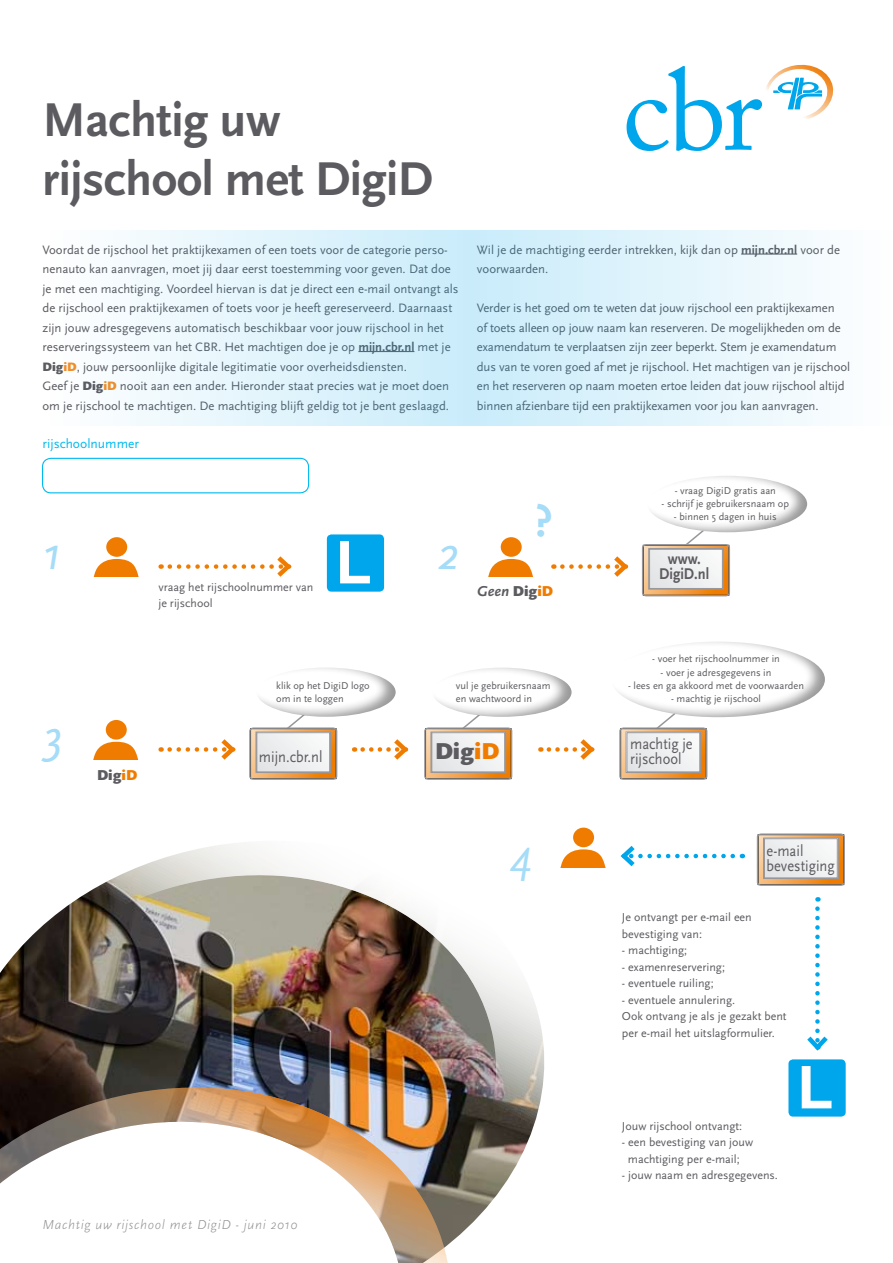
<style>
.page{position:relative;width:893px;height:1263px;background:#fff}
.page>*{position:absolute;margin:0;border:0;box-sizing:border-box;transform-origin:0 0}
.t1{font:700 58.8px "Helvetica";color:#fff}
.t2{font:700 49.5px/58.5px "Scala Sans Pro";letter-spacing:-.01em;color:#5c5b60}
.t3{font:italic 48px "Scala Sans Pro";color:#a5dcf7}
.t4{font:700 43.5px "Scala Sans Pro";color:#a5dcf7}
.t5{font:900 24px "Scala Sans Pro";color:#5c5b60}
.t6{font:16.2px/14.9px "Scala Sans Pro";color:#5c5b60;scale:.89 1}
.t7{font:700 16.2px/14.9px "Scala Sans Pro";color:#5c5b60;text-align:center;scale:.89 1}
.t8{font:italic 700 15px "Scala Sans Pro";color:#5c5b60}
.t9{font:900 15px "Scala Sans Pro";color:#5c5b60}
.t10{font:italic 300 13.5px "Scala Sans Pro";letter-spacing:.05em;color:#8d8c90}
.t11{font:13.5px "Scala Sans Pro";color:#00baef}
.t12{font:12.75px/19.5px "Scala Sans Pro";color:#5c5b60}
.t13{font:12px/16.5px "Scala Sans Pro";color:#5c5b60}
.t14{font:10.35px/13.2px "Scala Sans Pro";color:#5c5b60}
.s1{font-weight:700}
.s2{font-weight:900}
.s3{font-weight:900;color:#f18f2a}
.s4{font-weight:900;font-style:normal}
.s5{font-weight:900;font-style:normal;color:#ef7c00}
.s6{color:#ef7c00}
</style>
<div class="page">
<img style="left:0;top:843px;width:545px;height:382px">
<img style="left:0;top:1065px;width:470px;height:198px">
<div style="left:255px;top:667px;width:141px;height:52px;background:#000;opacity:.4"></div>
<div style="left:609px;top:641px;width:216px;height:78px;background:#000;opacity:.4"></div>
<div style="left:431px;top:667px;width:141px;height:52px;background:#000;opacity:.4"></div>
<div style="left:645px;top:474px;width:162px;height:60px;background:#000;opacity:.4"></div>
<svg style="left:627px;top:65px;width:206px;height:86px"></svg>
<svg style="left:756px;top:833px;width:89px;height:53px"></svg>
<svg style="left:807px;top:908px;width:21px;height:143px"></svg>
<div style="left:106px;top:720px;width:21px;height:20px;background:#ef7c00;border-radius:50%"></div>
<svg style="left:93px;top:742px;width:45px;height:17px"></svg>
<svg style="left:170px;top:739px;width:66px;height:21px"></svg>
<svg style="left:249px;top:710px;width:89px;height:70px"></svg>
<svg style="left:363px;top:739px;width:46px;height:21px"></svg>
<svg style="left:424px;top:710px;width:89px;height:70px"></svg>
<svg style="left:549px;top:739px;width:46px;height:21px"></svg>
<svg style="left:619px;top:710px;width:89px;height:70px"></svg>
<svg style="left:170px;top:556px;width:122px;height:21px"></svg>
<svg style="left:562px;top:556px;width:67px;height:21px"></svg>
<svg style="left:642px;top:524px;width:89px;height:73px"></svg>
<svg style="left:130px;top:231px;width:683px;height:195px;background:#def3fb"></svg>
<div style="left:42px;top:458px;width:267px;height:35px;border:1px solid #00baef;border-radius:9px"></div>
<div style="left:106px;top:537px;width:21px;height:20px;background:#ef7c00;border-radius:50%"></div>
<svg style="left:93px;top:559px;width:46px;height:18px"></svg>
<div style="left:501px;top:537px;width:21px;height:20px;background:#ef7c00;border-radius:50%"></div>
<svg style="left:488px;top:559px;width:45px;height:18px"></svg>
<div style="left:573px;top:828px;width:21px;height:19px;background:#ef7c00;border-radius:50%"></div>
<svg style="left:560px;top:841px;width:173px;height:27px"></svg>
<div style="left:327px;top:534px;width:57px;height:58px;background:#00a6eb;border-radius:5px"></div>
<div style="left:788px;top:1059px;width:58px;height:57px;background:#00a6eb;border-radius:5px"></div>
<h2 class="t2" style="left:43px;top:88px;width:392px">Machtig uw rijschool met DigiD</h2>
<p class="t12" style="left:43px;top:239px;width:418px">Voordat de rijschool het praktijkexamen of een toets voor de categorie perso&shy;nenauto kan aanvragen, moet jij daar eerst toestemming voor geven. Dat doe je met een machtiging. Voordeel hiervan is dat je direct een e-mail ontvangt als de rijschool een praktijkexamen of toets voor je heeft gereserveerd. Daarnaast zijn jouw adresgegevens automatisch beschikbaar voor jouw rijschool in het reserveringssysteem van het CBR. Het machtigen doe je op <span class="s1">mijn.cbr.nl</span> met je <span class="s2">Dig</span><span class="s3">iD</span>, jouw persoonlijke digitale legitimatie voor overheidsdiensten.<br>Geef je <span class="s2">Dig</span><span class="s3">iD</span> nooit aan een ander. Hieronder staat precies wat je moet doen om je rijschool te machtigen. De machtiging blijft geldig tot je bent geslaagd.</p>
<p class="t12" style="left:477px;top:239px;width:365px">Wil je de machtiging eerder intrekken, kijk dan op <span class="s1">mijn.cbr.nl</span> voor de voorwaarden.</p>
<p class="t12" style="left:477px;top:298px;width:375px">Verder is het goed om te weten dat jouw rijschool een praktijkexamen<br>of toets alleen op jouw naam kan reserveren. De mogelijkheden om de examendatum te verplaatsen zijn zeer beperkt. Stem je examendatum dus van te voren goed af met je rijschool. Het machtigen van je rijschool en het reserveren op naam moeten ertoe leiden dat jouw rijschool altijd binnen afzienbare tijd een praktijkexamen voor jou kan aanvragen.</p>
<p class="t11" style="left:43px;top:435px;width:98px">rijschoolnummer</p>
<h1 class="t1" style="left:336px;top:515px;width:37px">L</h1>
<h3 class="t3" style="left:43px;top:521px;width:19px">1</h3>
<h3 class="t3" style="left:437px;top:521px;width:22px">2</h3>
<p class="t13" style="left:158px;top:578px;width:157px">vraag het rijschoolnummer van je rijschool</p>
<h3 class="t4" style="left:534px;top:491px;width:20px">?</h3>
<p class="t8" style="left:477px;top:581px;width:77px">Geen <span class="s4">Dig</span><span class="s5">iD</span></p>
<p class="t14" style="left:276px;top:679px;width:95px">klik op het DigiD logo om in te loggen</p>
<p class="t14" style="left:456px;top:678px;width:96px">vul je gebruikersnaam en wachtwoord in</p>
<p class="t14" style="left:675px;top:483px;width:103px">- vraag DigiD gratis aan</p>
<p class="t14" style="left:662px;top:496px;width:129px">- schrijf je gebruikersnaam op</p>
<p class="t14" style="left:674px;top:510px;width:104px">- binnen 5 dagen in huis</p>
<p class="t7" style="left:659px;top:551px;width:58px">www.<br>DigiD.nl</p>
<p class="t14" style="left:652px;top:652px;width:129px">- voer het rijschoolnummer in</p>
<p class="t14" style="left:661px;top:665px;width:112px">- voer je adresgegevens in</p>
<p class="t14" style="left:628px;top:678px;width:177px">- lees en ga akkoord met de voorwaarden</p>
<p class="t14" style="left:671px;top:691px;width:91px">- machtig je rijschool</p>
<h3 class="t3" style="left:43px;top:704px;width:21px">3</h3>
<p class="t9" style="left:97px;top:764px;width:42px">Dig<span class="s6">iD</span></p>
<p class="t6" style="left:259px;top:749px;width:73px">mijn.cbr.nl</p>
<h3 class="t5" style="left:435px;top:733px;width:66px">Dig<span class="s6">iD</span></h3>
<p class="t6" style="left:630px;top:735px;width:72px">machtig je rijschool</p>
<p class="t6" style="left:767px;top:842px;width:43px">e-mail</p>
<h3 class="t3" style="left:510px;top:824px;width:24px">4</h3>
<p class="t6" style="left:767px;top:857px;width:78px">bevestiging</p>
<p class="t13" style="left:622px;top:909px;width:131px">Je ontvangt per e-mail een bevestiging van:</p>
<p class="t13" style="left:622px;top:942px;width:67px">- machtiging;</p>
<p class="t13" style="left:622px;top:958px;width:105px">- examenreservering;</p>
<p class="t13" style="left:622px;top:975px;width:93px">- eventuele ruiling;</p>
<p class="t13" style="left:622px;top:991px;width:166px">- eventuele annulering.<br>Ook ontvang je als je gezakt bent per e-mail het uitslagformulier.</p>
<p class="t13" style="left:622px;top:1117px;width:122px">Jouw rijschool ontvangt:</p>
<p class="t13" style="left:628px;top:1133px;width:127px;text-indent:-6px">- een bevestiging van jouw machtiging per e-mail;</p>
<p class="t13" style="left:622px;top:1166px;width:157px">- jouw naam en adresgegevens.</p>
<h1 class="t1" style="left:797px;top:1040px;width:37px">L</h1>
<p class="t10" style="left:43px;top:1215px;width:256px">Machtig uw rijschool met DigiD - juni 2010</p>
</div>
